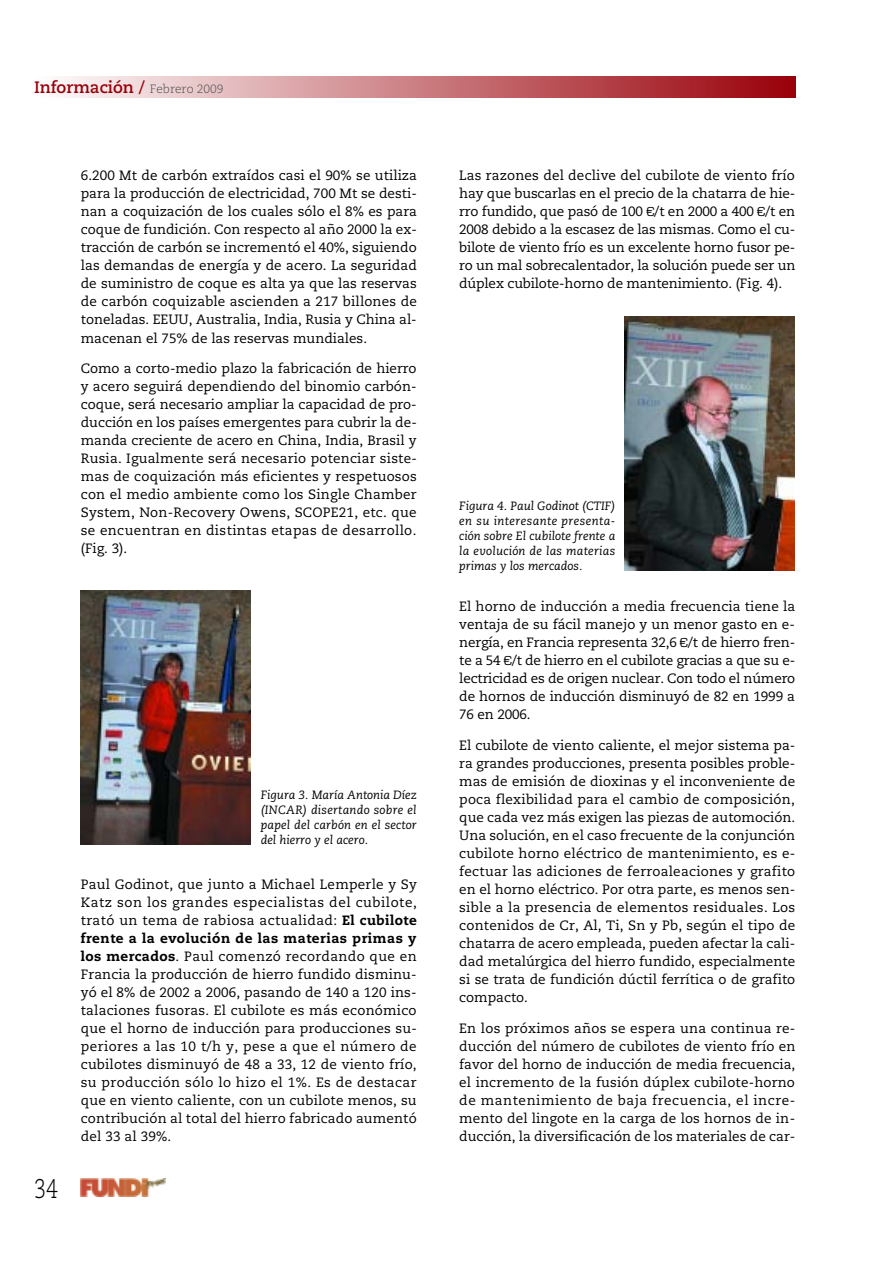
<style>
.page{position:relative;width:893px;height:1263px;background:#fff}
.page>*{position:absolute;margin:0;border:0;box-sizing:border-box;transform-origin:0 0}
.t1{font:300 27px "Caecilia";color:#000;scale:.8 1}
.t2{font:700 16.5px "Caecilia";color:#990009}
.t3{font:13.5px/18px "Caecilia";color:#000;text-align:justify}
.t4{font:italic 12px/15px "Caecilia";letter-spacing:.015em;color:#000;text-align:justify}
.s1{font-weight:300;font-size:12px;color:#4d4d4d}
.s2{font-weight:800}
.s3{font-family:"Eurostile"}
</style>
<div class="page">
<svg style="left:64px;top:77px;width:732px;height:21px;background:#c97a7f"></svg>
<img style="left:81px;top:1178px;width:85px;height:18px">
<img style="left:81px;top:590px;width:169px;height:255px">
<img style="left:625px;top:317px;width:170px;height:254px">
<p class="t2" style="left:34px;top:81px;width:191px">Información / <span class="s1">Febrero 2009</span></p>
<p class="t3" style="left:81px;top:168px;width:338px">6.200 Mt de carbón extraídos casi el 90% se utiliza para la producción de electricidad, 700 Mt se desti&shy;nan a coquización de los cuales sólo el 8% es para coque de fundición. Con respecto al año 2000 la ex&shy;tracción de carbón se incrementó el 40%, siguiendo las demandas de energía y de acero. La seguridad de suministro de coque es alta ya que las reservas de carbón coquizable ascienden a 217 billones de toneladas. EEUU, Australia, India, Rusia y China al&shy;macenan el 75% de las reservas mundiales.</p>
<p class="t3" style="left:81px;top:361px;width:338px">Como a corto-medio plazo la fabricación de hierro y acero seguirá dependiendo del binomio carbón&shy;coque, será necesario ampliar la capacidad de pro&shy;ducción en los países emergentes para cubrir la de&shy;manda creciente de acero en China, India, Brasil y Rusia. Igualmente será necesario potenciar siste&shy;mas de coquización más eficientes y respetuosos con el medio ambiente como los Single Chamber System, Non-Recovery Owens, SCOPE21, etc. que se encuentran en distintas etapas de desarrollo. (Fig. 3).</p>
<p class="t4" style="left:261px;top:788px;width:158px">Figura 3. María Antonia Díez (INCAR) disertando sobre el papel del carbón en el sector del hierro y el acero.</p>
<p class="t1" style="left:34px;top:1177px;width:32px">34</p>
<p class="t3" style="left:81px;top:876px;width:338px">Paul Godinot, que junto a Michael Lemperle y Sy Katz son los grandes especialistas del cubilote, trató un tema de rabiosa actualidad: <span class="s2">El cubilote frente a la evolución de las materias primas y los mercados</span>. Paul comenzó recordando que en Francia la producción de hierro fundido disminu&shy;yó el 8% de 2002 a 2006, pasando de 140 a 120 ins&shy;talaciones fusoras. El cubilote es más económico que el horno de inducción para producciones su&shy;periores a las 10 t/h y, pese a que el número de cubilotes disminuyó de 48 a 33, 12 de viento frío, su producción sólo lo hizo el 1%. Es de destacar que en viento caliente, con un cubilote menos, su contribución al total del hierro fabricado aumentó del 33 al 39%.</p>
<p class="t3" style="left:459px;top:168px;width:338px">Las razones del declive del cubilote de viento frío hay que buscarlas en el precio de la chatarra de hie&shy;rro fundido, que pasó de 100 <span class="s3">€</span>/t en 2000 a 400 <span class="s3">€</span>/t en 2008 debido a la escasez de las mismas. Como el cu&shy;bilote de viento frío es un excelente horno fusor pe&shy;ro un mal sobrecalentador, la solución puede ser un dúplex cubilote-horno de mantenimiento. (Fig. 4).</p>
<p class="t4" style="left:459px;top:500px;width:158px">Figura 4. Paul Godinot (CTIF) en su interesante presenta&shy;ción sobre El cubilote frente a la evolución de las materias primas y los mercados.</p>
<p class="t3" style="left:459px;top:598px;width:338px">El horno de inducción a media frecuencia tiene la ventaja de su fácil manejo y un menor gasto en e&shy;nergía, en Francia representa 32,6 <span class="s3">€</span>/t de hierro fren&shy;te a 54 <span class="s3">€</span>/t de hierro en el cubilote gracias a que su e&shy;lectricidad es de origen nuclear. Con todo el número de hornos de inducción disminuyó de 82 en 1999 a 76 en 2006.</p>
<p class="t3" style="left:459px;top:737px;width:338px">El cubilote de viento caliente, el mejor sistema pa&shy;ra grandes producciones, presenta posibles proble&shy;mas de emisión de dioxinas y el inconveniente de poca flexibilidad para el cambio de composición, que cada vez más exigen las piezas de automoción.<br>Una solución, en el caso frecuente de la conjunción cubilote horno eléctrico de mantenimiento, es e&shy;fectuar las adiciones de ferroaleaciones y grafito en el horno eléctrico. Por otra parte, es menos sen&shy;sible a la presencia de elementos residuales. Los contenidos de Cr, Al, Ti, Sn y Pb, según el tipo de chatarra de acero empleada, pueden afectar la cali&shy;dad metalúrgica del hierro fundido, especialmente si se trata de fundición dúctil ferrítica o de grafito compacto.</p>
<p class="t3" style="left:459px;top:1020px;width:338px">En los próximos años se espera una continua re&shy;ducción del número de cubilotes de viento frío en favor del horno de inducción de media frecuencia, el incremento de la fusión dúplex cubilote-horno de mantenimiento de baja frecuencia, el incre&shy;mento del lingote en la carga de los hornos de in&shy;ducción, la diversificación de los materiales de car-</p>
</div>
